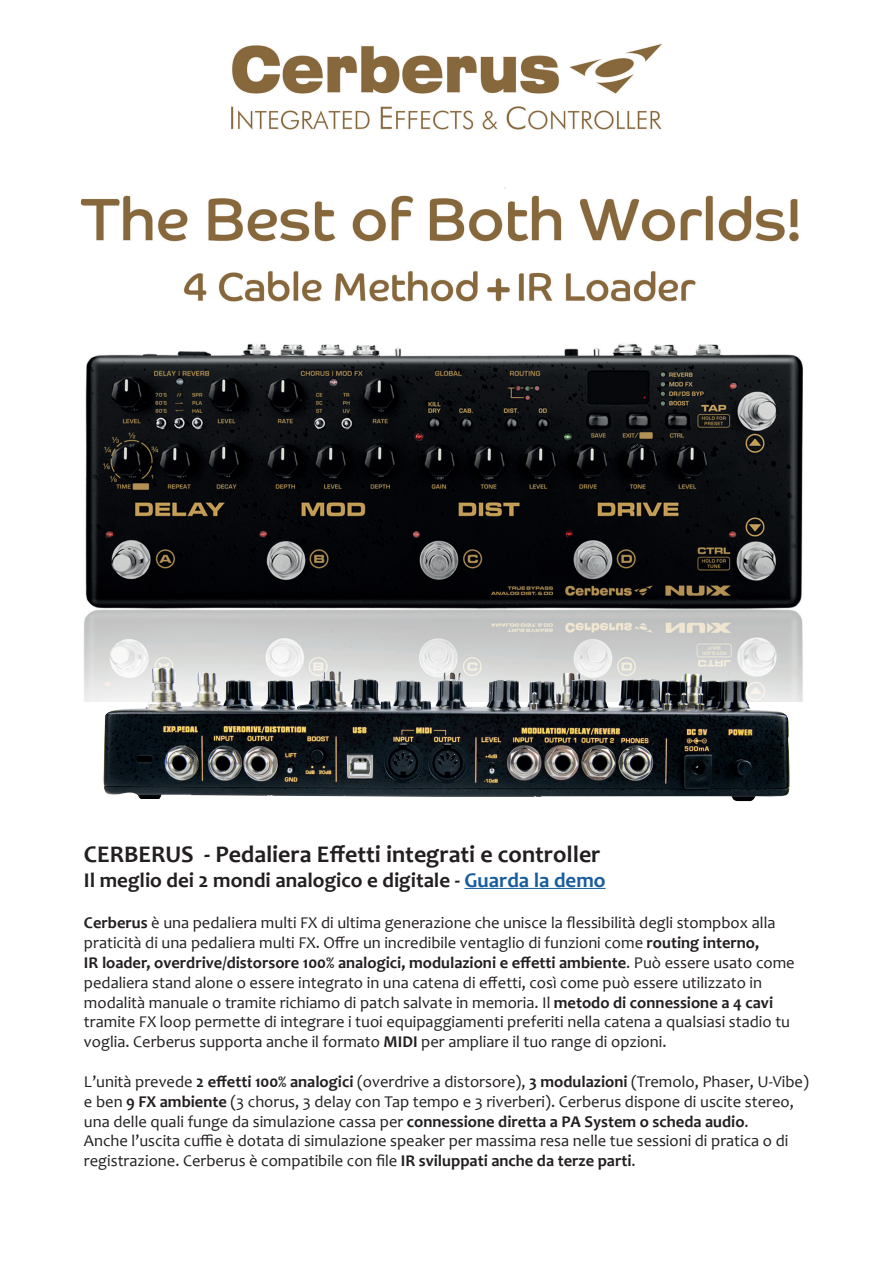
<style>
.page{position:relative;width:893px;height:1263px;background:#fff}
.page>*{position:absolute;margin:0;border:0;box-sizing:border-box;transform-origin:0 0}
.t1{font:700 24px "Candara";color:#231f20}
.t2{font:700 21px "Candara";color:#231f20}
.t3{font:16.5px/19.8px "Candara";color:#231f20}
.s1{color:#175d9e}
.s2{font-weight:700}
</style>
<div class="page">
<img style="left:80px;top:44px;width:719px;height:258px">
<hr style="left:464px;top:888px;width:141px;height:1px;background:#175d9e">
<img style="left:84px;top:343px;width:719px;height:359px">
<img style="left:102px;top:667px;width:691px;height:134px">
<h1 class="t1" style="left:84px;top:839px;width:518px">CERBERUS - Pedaliera Effetti integrati e controller</h1>
<p class="t2" style="left:84px;top:867px;width:523px">Il meglio dei 2 mondi analogico e digitale - <span class="s1">Guarda la demo</span></p>
<p class="t3" style="left:84px;top:913px;width:712px"><span class="s2">Cerberus</span> è una pedaliera multi FX di ultima generazione che unisce la flessibilità degli stompbox alla praticità di una pedaliera multi FX. Offre un incredibile ventaglio di funzioni come <span class="s2">routing interno,<br>IR loader, overdrive/distorsore 100% analogici, modulazioni e effetti ambiente</span>. Può essere usato come pedaliera stand alone o essere integrato in una catena di effetti, così come può essere utilizzato in modalità manuale o tramite richiamo di patch salvate in memoria. Il <span class="s2">metodo di connessione a 4 cavi </span>tramite FX loop permette di integrare i tuoi equipaggiamenti preferiti nella catena a qualsiasi stadio tu voglia. Cerberus supporta anche il formato <span class="s2">MIDI</span> per ampliare il tuo range di opzioni.</p>
<p class="t3" style="left:84px;top:1071px;width:726px">L’unità prevede <span class="s2">2 effetti 100% analogici</span> (overdrive a distorsore), <span class="s2">3 modulazioni</span> (Tremolo, Phaser, U-Vibe) e ben <span class="s2">9 FX ambiente</span> (3 chorus, 3 delay con Tap tempo e 3 riverberi). Cerberus dispone di uscite stereo, una delle quali funge da simulazione cassa per <span class="s2">connessione diretta a PA System o scheda audio</span>.<br>Anche l’uscita cuffie è dotata di simulazione speaker per massima resa nelle tue sessioni di pratica o di registrazione. Cerberus è compatibile con file <span class="s2">IR sviluppati anche da terze parti</span>.</p>
</div>
